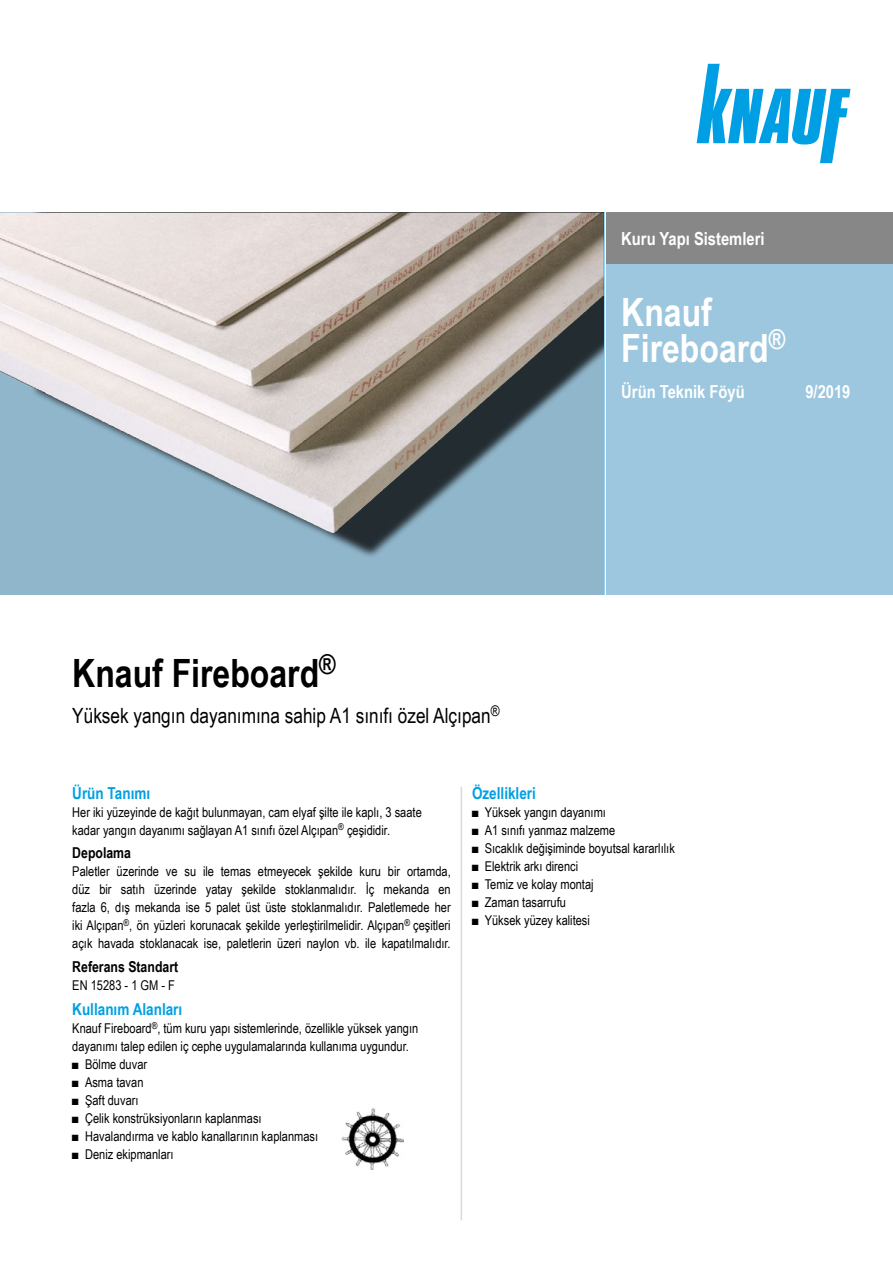
<style>
.page{position:relative;width:893px;height:1263px;background:#fff}
.page>*{position:absolute;margin:0;border:0;box-sizing:border-box;transform-origin:0 0}
.t1{font:700 39px "Arial Narrow";color:#000}
.t2{font:700 39px/36.5px "Arial Narrow";color:#fff}
.t3{font:21px "Arial Narrow";color:#000}
.t4{font:700 18px "Arial Narrow";color:#fff}
.t5{font:700 16.5px "Arial Narrow";color:#009fe3}
.t6{font:700 15px "Arial Narrow";color:#000}
.t7{font:13.5px/18px "Arial Narrow";color:#000}
</style>
<div class="page">
<div style="left:606px;top:213px;width:287px;height:382px;background:#9dc7de"></div>
<div style="left:606px;top:213px;width:287px;height:51px;background:#878787"></div>
<svg style="left:697px;top:64px;width:153px;height:99px"></svg>
<div style="left:0;top:213px;width:604px;height:382px;background:#90b6cb"></div>
<div style="left:31px;top:213px;width:573px;height:346px;background:#000;opacity:.76"></div>
<img style="left:0;top:213px;width:124px;height:219px">
<img style="left:342px;top:1108px;width:62px;height:62px">
<hr style="left:461px;top:787px;width:1px;height:433px;background:#dadada">
<h3 class="t4" style="left:621px;top:225px;width:145px">Kuru Yapı Sistemleri</h3>
<h1 class="t1" style="left:72px;top:644px;width:265px">Knauf Fireboard<sup>®</sup></h1>
<h2 class="t3" style="left:72px;top:700px;width:429px">Yüksek yangın dayanımına sahip A1 sınıfı özel Alçıpan<sup>®</sup></h2>
<h1 class="t2" style="left:621px;top:292px;width:165px">Knauf<br>Fireboard<sup>®</sup></h1>
<h3 class="t4" style="left:621px;top:378px;width:125px">Ürün Teknik Föyü</h3>
<h3 class="t4" style="left:805px;top:378px;width:47px">9/2019</h3>
<p class="t5" style="left:72px;top:780px;width:79px">Ürün Tanımı</p>
<p class="t7" style="left:72px;top:802px;width:351px">Her iki yüzeyinde de kağıt bulunmayan, cam elyaf şilte ile kaplı, 3 saate kadar yangın dayanımı sağlayan A1 sınıfı özel Alçıpan<sup>®</sup> çeşididir.</p>
<p class="t6" style="left:72px;top:841px;width:60px">Depolama</p>
<p class="t7" style="left:72px;top:862px;width:380px;text-align:justify">Paletler üzerinde ve su ile temas etmeyecek şekilde kuru bir ortamda, düz bir satıh üzerinde yatay şekilde stoklanmalıdır. İç mekanda en fazla 6, dış mekanda ise 5 palet üst üste stoklanmalıdır. Paletlemede her iki Alçıpan<sup>®</sup>, ön yüzleri korunacak şekilde yerleştirilmelidir. Alçıpan<sup>®</sup> çeşitleri açık havada stoklanacak ise, paletlerin üzeri naylon vb. ile kapatılmalıdır.</p>
<p class="t6" style="left:72px;top:955px;width:107px">Referans Standart</p>
<p class="t7" style="left:72px;top:975px;width:104px">EN 15283 - 1 GM - F</p>
<p class="t5" style="left:72px;top:997px;width:112px">Kullanım Alanları</p>
<p class="t7" style="left:72px;top:1019px;width:347px">Knauf Fireboard<sup>®</sup>, tüm kuru yapı sistemlerinde, özellikle yüksek yangın dayanımı talep edilen iç cephe uygulamalarında kullanıma uygundur.</p>
<p class="t7" style="left:72px;top:1055px;width:76px">■ Bölme duvar</p>
<p class="t7" style="left:72px;top:1073px;width:73px">■ Asma tavan</p>
<p class="t7" style="left:72px;top:1091px;width:68px">■ Şaft duvarı</p>
<p class="t7" style="left:72px;top:1109px;width:191px">■ Çelik konstrüksiyonların kaplanması</p>
<p class="t7" style="left:72px;top:1127px;width:247px">■ Havalandırma ve kablo kanallarının kaplanması</p>
<p class="t7" style="left:72px;top:1145px;width:103px">■ Deniz ekipmanları</p>
<p class="t5" style="left:472px;top:780px;width:65px">Özellikleri</p>
<p class="t7" style="left:472px;top:802px;width:135px">■ Yüksek yangın dayanımı</p>
<p class="t7" style="left:472px;top:820px;width:145px">■ A1 sınıfı yanmaz malzeme</p>
<p class="t7" style="left:472px;top:838px;width:204px">■ Sıcaklık değişiminde boyutsal kararlılık</p>
<p class="t7" style="left:472px;top:856px;width:108px">■ Elektrik arkı direnci</p>
<p class="t7" style="left:472px;top:874px;width:123px">■ Temiz ve kolay montaj</p>
<p class="t7" style="left:472px;top:892px;width:95px">■ Zaman tasarrufu</p>
<p class="t7" style="left:472px;top:910px;width:119px">■ Yüksek yüzey kalitesi</p>
</div>
